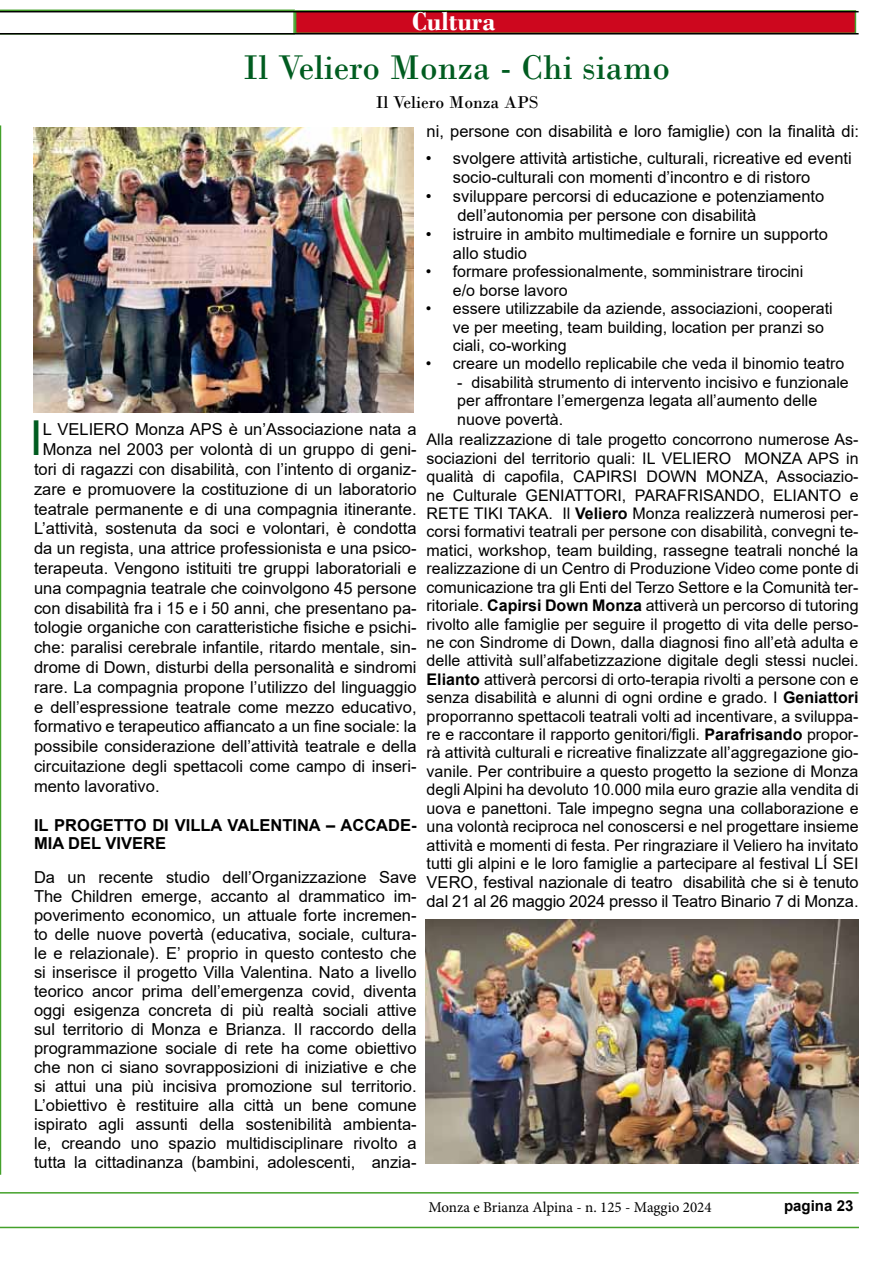
<style>
.page{position:relative;width:893px;height:1263px;background:#fff}
.page>*{position:absolute;margin:0;border:0;box-sizing:border-box;transform-origin:0 0}
.t1{font:48.15px "Arial";color:#005c20}
.t2{font:36px "Bodoni";color:#005c20}
.t3{font:700 27px "Bodoni";color:#fff}
.t4{font:18px "Bodoni";color:#000}
.t5{font:16.5px/19px "Arial";color:#000}
.t6{font:700 16.5px/18.9px "Arial";color:#000}
.t7{font:16.05px/18.5px "Arial";color:#000}
.t8{font:15px "Minion Pro";color:#000}
.t9{font:700 15px "Arial";color:#000}
.s1{font-weight:700}
</style>
<div class="page">
<svg style="left:0;top:10px;width:295px;height:23px"></svg>
<div style="left:295px;top:10px;width:561px;height:24px;background:#cd071e;border:2px solid #44a12b"></div>
<hr style="left:0;top:11px;width:859px;height:1px;background:#000">
<hr style="left:0;top:33px;width:859px;height:2px;background:#000">
<hr style="left:0;top:125px;width:1px;height:1050px;background:#44a12b">
<hr style="left:0;top:1192px;width:859px;height:1px;background:#44a12b">
<hr style="left:0;top:1227px;width:859px;height:1px;background:#44a12b">
<img style="left:426px;top:920px;width:433px;height:244px">
<img style="left:34px;top:128px;width:380px;height:284px">
<h3 class="t3" style="left:412px;top:5px;width:85px">Cultura</h3>
<h2 class="t2" style="left:243px;top:46px;width:428px">Il Veliero Monza - Chi siamo</h2>
<p class="t4" style="left:376px;top:92px;width:164px">Il Veliero Monza APS</p>
<h1 class="t1" style="left:30px;top:405px;width:15px">I</h1>
<p class="t5" style="left:43px;top:420px;width:375px">L VELIERO Monza APS è un’Associazione nata a</p>
<p class="t5" style="left:43px;top:440px;width:375px">Monza nel 2003 per volontà di un gruppo di geni-</p>
<p class="t5" style="left:34px;top:459px;width:384px">tori di ragazzi con disabilità, con l’intento di organiz-</p>
<p class="t5" style="left:34px;top:479px;width:384px">zare e promuovere la costituzione di un laboratorio</p>
<p class="t5" style="left:34px;top:499px;width:384px">teatrale permanente e di una compagnia itinerante.</p>
<p class="t5" style="left:34px;top:519px;width:384px">L’attività, sostenuta da soci e volontari, è condotta</p>
<p class="t5" style="left:34px;top:539px;width:384px">da un regista, una attrice professionista e una psico-</p>
<p class="t5" style="left:34px;top:558px;width:384px">terapeuta. Vengono istituiti tre gruppi laboratoriali e</p>
<p class="t5" style="left:34px;top:578px;width:384px">una compagnia teatrale che coinvolgono 45 persone</p>
<p class="t5" style="left:34px;top:598px;width:384px">con disabilità fra i 15 e i 50 anni, che presentano pa-</p>
<p class="t5" style="left:34px;top:618px;width:384px">tologie organiche con caratteristiche fisiche e psichi-</p>
<p class="t5" style="left:34px;top:638px;width:384px">che: paralisi cerebrale infantile, ritardo mentale, sin-</p>
<p class="t5" style="left:34px;top:657px;width:384px">drome di Down, disturbi della personalità e sindromi</p>
<p class="t5" style="left:34px;top:677px;width:384px">rare. La compagnia propone l’utilizzo del linguaggio</p>
<p class="t5" style="left:34px;top:697px;width:384px">e dell’espressione teatrale come mezzo educativo,</p>
<p class="t5" style="left:34px;top:717px;width:384px">formativo e terapeutico affiancato a un fine sociale: la</p>
<p class="t5" style="left:34px;top:737px;width:384px">possibile considerazione dell’attività teatrale e della</p>
<p class="t5" style="left:34px;top:756px;width:384px">circuitazione degli spettacoli come campo di inseri-</p>
<p class="t5" style="left:34px;top:776px;width:127px">mento lavorativo.</p>
<p class="t6" style="left:34px;top:815px;width:384px">IL PROGETTO DI VILLA VALENTINA – ACCADE-<br>MIA DEL VIVERE</p>
<p class="t5" style="left:34px;top:868px;width:384px;text-align:justify">Da un recente studio dell’Organizzazione Save The Children emerge, accanto al drammatico im&shy;poverimento economico, un attuale forte incremen&shy;to delle nuove povertà (educativa, sociale, cultura&shy;le e relazionale). E’ proprio in questo contesto che si inserisce il progetto Villa Valentina. Nato a livello teorico ancor prima dell’emergenza covid, diventa oggi esigenza concreta di più realtà sociali attive sul territorio di Monza e Brianza. Il raccordo della programmazione sociale di rete ha come obiettivo che non ci siano sovrapposizioni di iniziative e che si attui una più incisiva promozione sul territorio.<br>L’obiettivo è restituire alla città un bene comune ispirato agli assunti della sostenibilità ambienta&shy;le, creando uno spazio multidisciplinare rivolto a tutta la cittadinanza (bambini, adolescenti, anzia-</p>
<p class="t5" style="left:427px;top:122px;width:434px">ni, persone con disabilità e loro famiglie) con la finalità di:</p>
<p class="t5" style="left:453px;top:149px;width:400px;text-indent:-27px">• svolgere attività artistiche, culturali, ricreative ed eventi socio-culturali con momenti d’incontro e di ristoro</p>
<p class="t5" style="left:457px;top:187px;width:368px;text-indent:-32px">• sviluppare percorsi di educazione e potenziamento dell’autonomia per persone con disabilità</p>
<p class="t5" style="left:453px;top:224px;width:377px;text-indent:-27px">• istruire in ambito multimediale e fornire un supporto allo studio</p>
<p class="t7" style="left:453px;top:262px;width:352px;text-indent:-27px">• formare professionalmente, somministrare tirocini e/o borse lavoro</p>
<p class="t7" style="left:453px;top:299px;width:381px;text-indent:-27px">• essere utilizzabile da aziende, associazioni, cooperati ve per meeting, team building, location per pranzi so ciali, co-working</p>
<p class="t7" style="left:426px;top:354px;width:420px">• creare un modello replicabile che veda il binomio teatro</p>
<p class="t7" style="left:457px;top:373px;width:393px">- disabilità strumento di intervento incisivo e funzionale per affrontare l’emergenza legata all’aumento delle nuove povertà.</p>
<p class="t7" style="left:427px;top:430px;width:433px;text-align:justify">Alla realizzazione di tale progetto concorrono numerose As&shy;sociazioni del territorio quali: IL VELIERO MONZA APS in qualità di capofila, CAPIRSI DOWN MONZA, Associazio&shy;ne Culturale GENIATTORI, PARAFRISANDO, ELIANTO e RETE TIKI TAKA. Il <span class="s1">Veliero</span> Monza realizzerà numerosi per&shy;corsi formativi teatrali per persone con disabilità, convegni te&shy;matici, workshop, team building, rassegne teatrali nonché la realizzazione di un Centro di Produzione Video come ponte di comunicazione tra gli Enti del Terzo Settore e la Comunità ter&shy;ritoriale. <span class="s1">Capirsi Down Monza</span> attiverà un percorso di tutoring rivolto alle famiglie per seguire il progetto di vita delle perso&shy;ne con Sindrome di Down, dalla diagnosi fino all’età adulta e delle attività sull’alfabetizzazione digitale degli stessi nuclei.<br><span class="s1">Elianto</span> attiverà percorsi di orto-terapia rivolti a persone con e senza disabilità e alunni di ogni ordine e grado. I <span class="s1">Geniattori </span>proporranno spettacoli teatrali volti ad incentivare, a sviluppa&shy;re e raccontare il rapporto genitori/figli. <span class="s1">Parafrisando</span> propor&shy;rà attività culturali e ricreative finalizzate all’aggregazione gio&shy;vanile. Per contribuire a questo progetto la sezione di Monza degli Alpini ha devoluto 10.000 mila euro grazie alla vendita di uova e panettoni. Tale impegno segna una collaborazione e una volontà reciproca nel conoscersi e nel progettare insieme attività e momenti di festa. Per ringraziare il Veliero ha invitato tutti gli alpini e le loro famiglie a partecipare al festival LÍ SEI</p>
<p class="t5" style="left:427px;top:872px;width:433px">VERO, festival nazionale di teatro disabilità che si è tenuto dal 21 al 26 maggio 2024 presso il Teatro Binario 7 di Monza.</p>
<p class="t8" style="left:428px;top:1197px;width:285px">Monza e Brianza Alpina - n. 125 - Maggio 2024</p>
<p class="t9" style="left:784px;top:1195px;width:71px">pagina 23</p>
</div>
